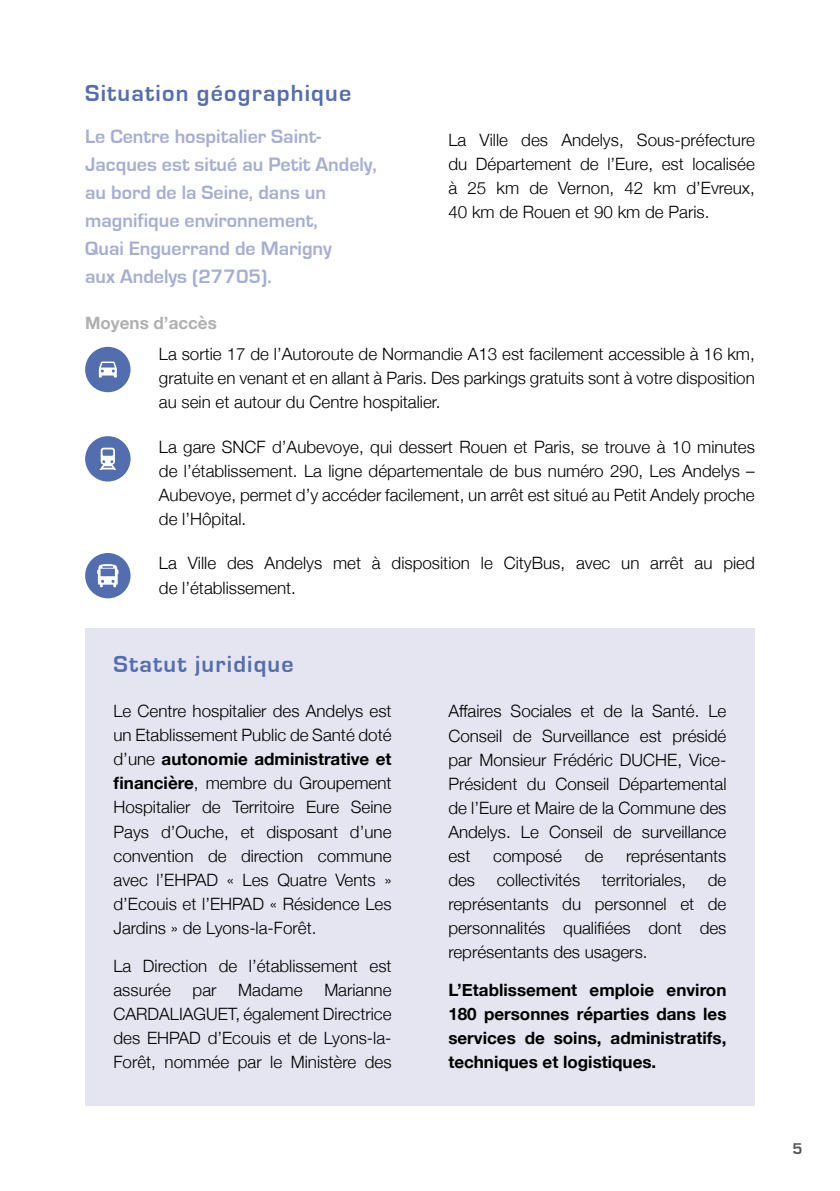
<style>
.page{position:relative;width:840px;height:1191px;background:#fff}
.page>*{position:absolute;margin:0;border:0;box-sizing:border-box;transform-origin:0 0}
.t1{font:700 24px "Eurostile";letter-spacing:.05em;color:#536eaf}
.t2{font:700 20px/28px "Eurostile";color:#a6aed4}
.t3{font:300 17px/24px "Helvetica Neue";color:#000;text-align:justify}
.t4{font:700 17px/24px "Helvetica Neue";color:#000;text-align:justify}
.t5{font:700 17px "Helvetica Neue";color:#b0b0b0}
.t6{font:700 16px "Eurostile";color:#555}
.s1{font-weight:700}
</style>
<div class="page">
<div style="left:85px;top:628px;width:669px;height:478px;background:#e4e5f1"></div>
<div style="left:85px;top:347px;width:45px;height:45px;background:#536eaf;border-radius:50%"></div>
<svg style="left:99px;top:361px;width:18px;height:16px"></svg>
<div style="left:85px;top:436px;width:45px;height:45px;background:#536eaf;border-radius:50%"></div>
<svg style="left:99px;top:448px;width:17px;height:22px"></svg>
<div style="left:85px;top:553px;width:45px;height:45px;background:#536eaf;border-radius:50%"></div>
<svg style="left:97px;top:564px;width:21px;height:23px"></svg>
<h1 class="t1" style="left:85px;top:80px;width:267px">Situation géographique</h1>
<p class="t2" style="left:85px;top:122px;width:293px">Le Centre hospitalier Saint-<br>Jacques est situé au Petit Andely, au bord de la Seine, dans un magnifique environnement,<br>Quai Enguerrand de Marigny<br>aux Andelys (27705).</p>
<p class="t3" style="left:448px;top:127px;width:308px">La Ville des Andelys, Sous-préfecture du Département de l’Eure, est localisée à 25 km de Vernon, 42 km d’Evreux, 40 km de Rouen et 90 km de Paris.</p>
<p class="t5" style="left:85px;top:310px;width:133px">Moyens d’accès</p>
<p class="t3" style="left:159px;top:340px;width:597px">La sortie 17 de l’Autoroute de Normandie A13 est facilement accessible à 16 km, gratuite en venant et en allant à Paris. Des parkings gratuits sont à votre disposition au sein et autour du Centre hospitalier.</p>
<p class="t3" style="left:159px;top:433px;width:597px">La gare SNCF d’Aubevoye, qui dessert Rouen et Paris, se trouve à 10 minutes de l’établissement. La ligne départementale de bus numéro 290, Les Andelys – Aubevoye, permet d’y accéder facilement, un arrêt est situé au Petit Andely proche de l’Hôpital.</p>
<p class="t3" style="left:159px;top:550px;width:597px">La Ville des Andelys met à disposition le CityBus, avec un arrêt au pied de l’établissement.</p>
<h1 class="t1" style="left:113px;top:651px;width:181px">Statut juridique</h1>
<p class="t3" style="left:113px;top:698px;width:279px">Le Centre hospitalier des Andelys est un Etablissement Public de Santé doté d’une <span class="s1">autonomie administrative et financière</span>, membre du Groupement Hospitalier de Territoire Eure Seine Pays d’Ouche, et disposant d’une convention de direction commune avec l’EHPAD « Les Quatre Vents » d’Ecouis et l’EHPAD « Résidence Les Jardins » de Lyons-la-Forêt.</p>
<p class="t3" style="left:113px;top:952px;width:279px">La Direction de l’établissement est assurée</p>
<p class="t3" style="left:113px;top:976px;width:279px;text-indent:211px">Marianne CARDALIAGUET, également Directrice des EHPAD d’Ecouis et de Lyons-la-Forêt, nommée par le Ministère des</p>
<p class="t3" style="left:192px;top:976px;width:25px">par</p>
<p class="t3" style="left:238px;top:976px;width:66px">Madame</p>
<p class="t3" style="left:448px;top:698px;width:279px">Affaires Sociales et de la Santé. Le Conseil de Surveillance est présidé par Monsieur Frédéric DUCHE, Vice-Président du Conseil Départemental de l’Eure et Maire de la Commune des Andelys. Le Conseil de surveillance est</p>
<p class="t3" style="left:493px;top:842px;width:70px">composé</p>
<p class="t3" style="left:584px;top:842px;width:20px">de</p>
<p class="t3" style="left:626px;top:842px;width:102px">représentants</p>
<p class="t3" style="left:448px;top:866px;width:28px">des</p>
<p class="t3" style="left:496px;top:866px;width:85px">collectivités</p>
<p class="t3" style="left:601px;top:866px;width:86px">territoriales,</p>
<p class="t3" style="left:448px;top:866px;width:279px;text-indent:259px">de représentants du personnel et de personnalités qualifiées dont des représentants des usagers.</p>
<p class="t4" style="left:448px;top:978px;width:279px">L’Etablissement emploie environ 180 personnes réparties dans les services de soins, administratifs, techniques et logistiques.</p>
<p class="t6" style="left:792px;top:1139px;width:12px">5</p>
</div>
